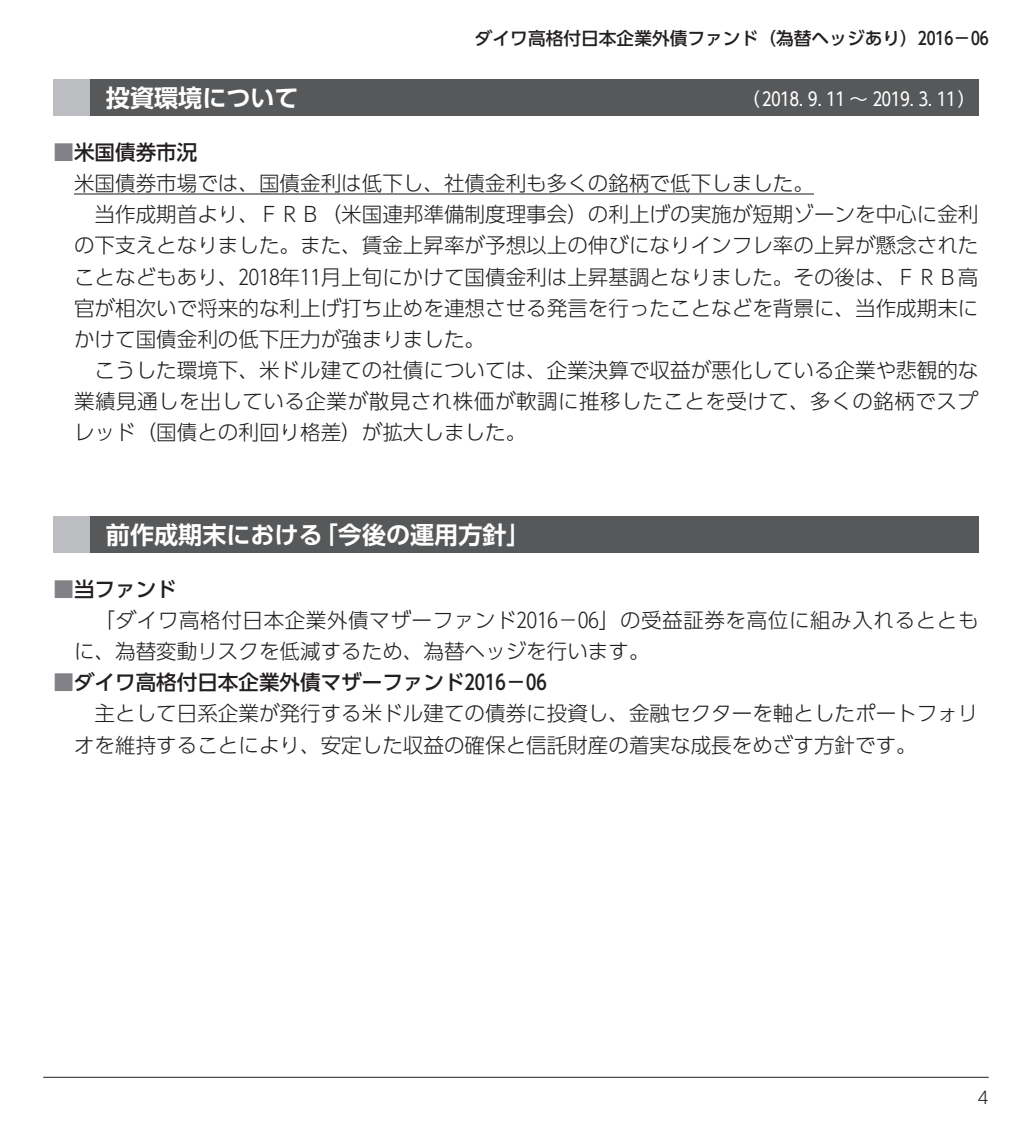
<style>
.page{position:relative;width:1032px;height:1134px;background:#fff}
.page>*{position:absolute;margin:0;border:0;box-sizing:border-box;transform-origin:0 0}
.t1{font:700 24px "UD Shin Go Pro De";color:#fff}
.t2{font:300 20.6px "UD Shin Go Pro";color:#231f20}
.t3{font:300 20.6px "UD Shin Go Pro";letter-spacing:.03em;color:#231f20}
.t4{font:300 20.6px "UD Shin Go Pro";letter-spacing:.025em;color:#231f20}
.t5{font:500 20.6px "UD Shin Go Pro";color:#231f20}
.t6{font:18.4px "UD Shin Go Pro";color:#fff}
.t7{font:500 17.8px "UD Shin Go Pro";color:#231f20}
.t8{font:300 17px "UD Shin Go Pro";color:#231f20}
.s1{color:#808285}
</style>
<div class="page">
<hr style="left:43px;top:1077px;width:946px;height:1px;background:#231f20">
<hr style="left:74px;top:193px;width:740px;height:1px;background:#231f20">
<div style="left:54px;top:79px;width:924px;height:37px;background:#57585a"></div>
<div style="left:54px;top:79px;width:36px;height:37px;background:#bcbdc0"></div>
<div style="left:54px;top:516px;width:924px;height:37px;background:#57585a"></div>
<div style="left:54px;top:516px;width:36px;height:37px;background:#bcbdc0"></div>
<p class="t7" style="left:475px;top:24px;width:515px">ダイワ高格付日本企業外債ファンド（為替ヘッジあり）2016－06</p>
<p class="t1" style="left:106px;top:78px;width:194px">投資環境について</p>
<p class="t6" style="left:741px;top:84px;width:236px">（ 2018. 9. 11 ～ 2019. 3. 11）</p>
<p class="t5" style="left:54px;top:135px;width:145px"><span class="s1">■</span>米国債券市況</p>
<p class="t2" style="left:74px;top:166px;width:741px">米国債券市場では、国債金利は低下し、社債金利も多くの銘柄で低下しました。</p>
<p class="t2" style="left:95px;top:198px;width:885px">当作成期首より、ＦＲＢ（米国連邦準備制度理事会）の利上げの実施が短期ゾーンを中心に金利</p>
<p class="t2" style="left:74px;top:229px;width:906px">の下支えとなりました。また、賃金上昇率が予想以上の伸びになりインフレ率の上昇が懸念された</p>
<p class="t2" style="left:74px;top:260px;width:906px">ことなどもあり、2018年11月上旬にかけて国債金利は上昇基調となりました。その後は、ＦＲＢ高</p>
<p class="t2" style="left:74px;top:291px;width:906px">官が相次いで将来的な利上げ打ち止めを連想させる発言を行ったことなどを背景に、当作成期末に</p>
<p class="t2" style="left:74px;top:322px;width:413px">かけて国債金利の低下圧力が強まりました。</p>
<p class="t2" style="left:95px;top:354px;width:885px">こうした環境下、米ドル建ての社債については、企業決算で収益が悪化している企業や悲観的な</p>
<p class="t4" style="left:74px;top:385px;width:905px">業績見通しを出している企業が散見され株価が軟調に推移したことを受けて、多くの銘柄でスプ</p>
<p class="t2" style="left:74px;top:416px;width:454px">レッド（国債との利回り格差）が拡大しました。</p>
<p class="t1" style="left:106px;top:515px;width:426px">前作成期末における「今後の運用方針」</p>
<p class="t5" style="left:54px;top:572px;width:125px"><span class="s1">■</span>当ファンド</p>
<p class="t3" style="left:95px;top:603px;width:885px">「ダイワ高格付日本企業外債マザーファンド2016－06」の受益証券を高位に組み入れるととも</p>
<p class="t2" style="left:74px;top:635px;width:577px">に、為替変動リスクを低減するため、為替ヘッジを行います。</p>
<p class="t5" style="left:54px;top:666px;width:495px"><span class="s1">■</span>ダイワ高格付日本企業外債マザーファンド2016－06</p>
<p class="t2" style="left:95px;top:697px;width:885px">主として日系企業が発行する米ドル建ての債券に投資し、金融セクターを軸としたポートフォリ</p>
<p class="t2" style="left:74px;top:728px;width:844px">オを維持することにより、安定した収益の確保と信託財産の着実な成長をめざす方針です。</p>
<p class="t8" style="left:977px;top:1083px;width:13px">4</p>
</div>
